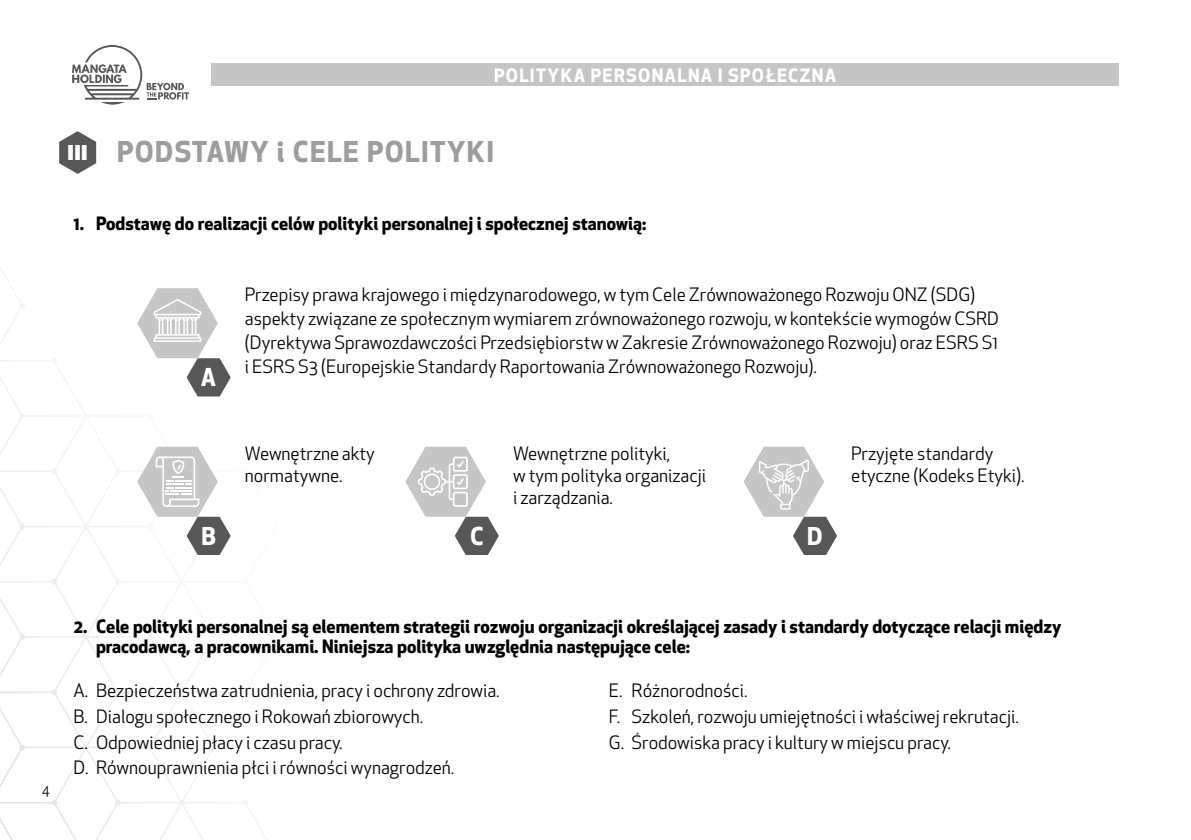
<style>
.page{position:relative;width:1191px;height:840px;background:#fff}
.page>*{position:absolute;margin:0;border:0;box-sizing:border-box;transform-origin:0 0}
.t1{font:700 28px "Apex New";letter-spacing:.05em;color:#9d9d9c}
.t2{font:700 24px "Apex New";color:#fff}
.t3{font:18px/25.6px "Apex New";color:#000}
.t4{font:700 18px/20px "Apex New";color:#000}
.t5{font:700 18px "Apex New";letter-spacing:.07em;color:#fff}
.t6{font:14px "Apex New";color:#000}
.s1{font-weight:900;font-size:20px;color:#fff}
</style>
<div class="page">
<div style="left:211px;top:63px;width:908px;height:23px;background:#c6c6c6"></div>
<svg style="left:0;top:45px;width:238px;height:794px"></svg>
<svg style="left:59px;top:131px;width:37px;height:43px"></svg>
<svg style="left:137px;top:288px;width:94px;height:108px"></svg>
<svg style="left:137px;top:446px;width:94px;height:108px"></svg>
<svg style="left:405px;top:446px;width:94px;height:108px"></svg>
<svg style="left:743px;top:446px;width:94px;height:108px"></svg>
<p class="t5" style="left:494px;top:62px;width:344px">POLITYKA PERSONALNA I SPOŁECZNA</p>
<h1 class="t1" style="left:68px;top:132px;width:427px"><span class="s1">III</span> PODSTAWY i CELE POLITYKI</h1>
<p class="t4" style="left:73px;top:212px;width:574px">1. Podstawę do realizacji celów polityki personalnej i społecznej stanowią:</p>
<h2 class="t2" style="left:201px;top:360px;width:17px">A</h2>
<p class="t3" style="left:245px;top:282px;width:755px;line-height:24px">Przepisy prawa krajowego i międzynarodowego, w tym Cele Zrównoważonego Rozwoju ONZ (SDG) aspekty związane ze społecznym wymiarem zrównoważonego rozwoju, w kontekście wymogów CSRD (Dyrektywa Sprawozdawczości Przedsiębiorstw w Zakresie Zrównoważonego Rozwoju) oraz ESRS S1 i ESRS S3 (Europejskie Standardy Raportowania Zrównoważonego Rozwoju).</p>
<p class="t3" style="left:245px;top:442px;width:131px;line-height:22px">Wewnętrzne akty normatywne.</p>
<p class="t3" style="left:513px;top:442px;width:195px;line-height:22px">Wewnętrzne polityki,<br>w tym polityka organizacji i zarządzania.</p>
<p class="t3" style="left:851px;top:442px;width:175px;line-height:22px">Przyjęte standardy etyczne (Kodeks Etyki).</p>
<h2 class="t2" style="left:201px;top:518px;width:16px">B</h2>
<h2 class="t2" style="left:470px;top:518px;width:15px">C</h2>
<h2 class="t2" style="left:807px;top:518px;width:17px">D</h2>
<p class="t6" style="left:42px;top:780px;width:9px">4</p>
<p class="t4" style="left:96px;top:615px;width:967px;text-indent:-23px">2. Cele polityki personalnej są elementem strategii rozwoju organizacji określającej zasady i standardy dotyczące relacji między pracodawcą, a pracownikami. Niniejsza polityka uwzględnia następujące cele:</p>
<p class="t3" style="left:73px;top:677px;width:428px">A. Bezpieczeństwa zatrudnienia, pracy i ochrony zdrowia.<br>B. Dialogu społecznego i Rokowań zbiorowych.<br>C. Odpowiedniej płacy i czasu pracy.<br>D. Równouprawnienia płci i równości wynagrodzeń.</p>
<p class="t3" style="left:609px;top:677px;width:412px">E. Różnorodności.<br>F. Szkoleń, rozwoju umiejętności i właściwej rekrutacji.<br>G. Środowiska pracy i kultury w miejscu pracy.</p>
</div>
